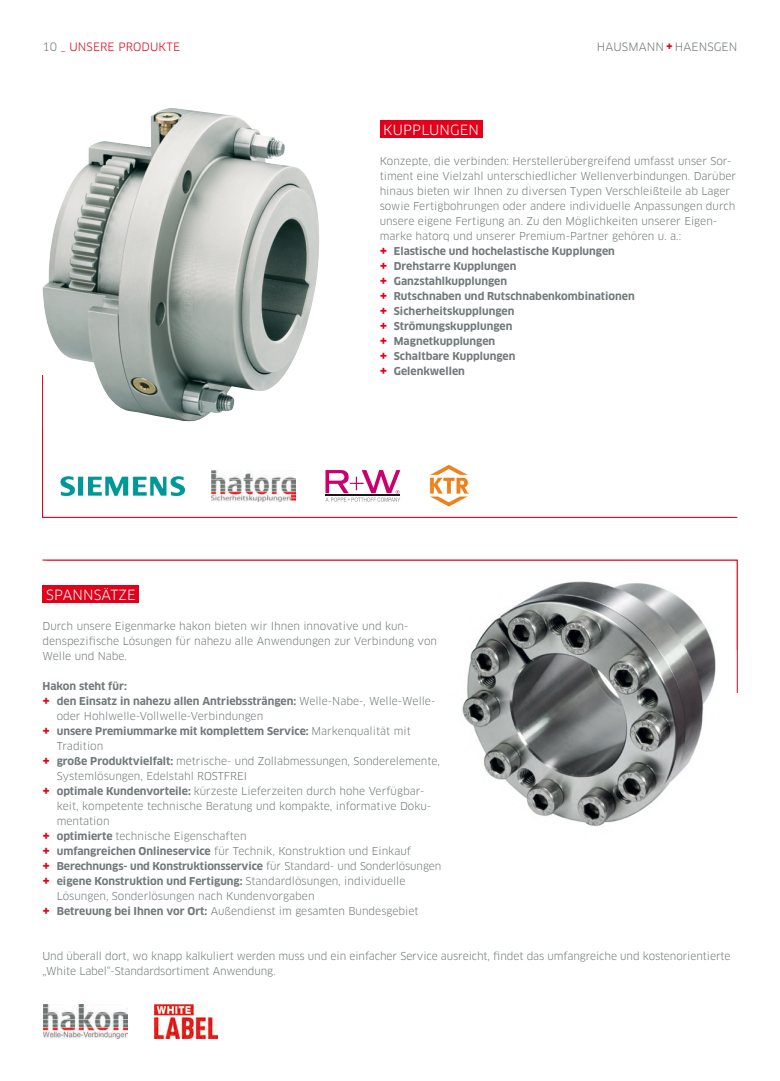
<style>
.page{position:relative;width:780px;height:1081px;background:#fff}
.page>*{position:absolute;margin:0;border:0;box-sizing:border-box;transform-origin:0 0}
.rubrik-produkte-abs{font:13.75px "Clan OT";letter-spacing:.01em;color:#fff}
.t1{font:11.25px "Clan OT";letter-spacing:.01em;color:#e2001a}
.t2{font:11.25px "Clan OT";letter-spacing:.01em;color:#72797a}
.t3{font:10.62px/15px "Clan OT";color:#72797a}
.t4{font:700 10.62px "Clan OT";color:#72797a}
.s1{color:#72797a}
.s2{font-weight:700;color:#e2001a}
.s3{font-size:12.5px;color:#e2001a}
.s4{font-weight:700;font-size:12.5px;color:#e2001a}
.s5{font-weight:700}
.s6{font-weight:400}
</style>
<div class="page">
<img style="left:437px;top:559px;width:301px;height:268px">
<svg style="left:42px;top:560px;width:695px;height:133px"></svg>
<div style="left:379px;top:121px;width:103px;height:17px;background:#e2001a"></div>
<svg style="left:42px;top:375px;width:695px;height:143px"></svg>
<img style="left:43px;top:108px;width:277px;height:314px">
<img style="left:57px;top:470px;width:133px;height:32px">
<img style="left:211px;top:470px;width:84px;height:32px">
<img style="left:43px;top:1005px;width:84px;height:33px">
<img style="left:154px;top:1005px;width:64px;height:33px">
<svg style="left:325px;top:470px;width:75px;height:32px"></svg>
<img style="left:429px;top:465px;width:39px;height:42px">
<p class="t1" style="left:43px;top:41px;width:139px"><span class="s1">10</span> _ UNSERE PRODUKTE</p>
<p class="t2" style="left:597px;top:41px;width:142px">HAUSMANN <span class="s2">+</span> HAENSGEN</p>
<p class="rubrik-produkte-abs" style="left:383px;top:122px;width:97px">KUPPLUNGEN</p>
<p class="t3" style="left:379px;top:154px;width:358px">Konzepte, die verbinden: Herstellerübergreifend umfasst unser Sor&shy;timent eine Vielzahl unterschiedlicher Wellenverbindungen. Darüber hinaus bieten wir Ihnen zu diversen Typen Verschleißteile ab Lager sowie Fertigbohrungen oder andere individuelle Anpassungen durch unsere eigene Fertigung an. Zu den Möglichkeiten unserer Eigen&shy;marke hatorq und unserer Premium-Partner gehören u. a.:</p>
<p class="t4" style="left:379px;top:245px;width:237px"><span class="s3">+</span> Elastische und hochelastische Kupplungen</p>
<p class="t4" style="left:379px;top:260px;width:138px"><span class="s3">+</span> Drehstarre Kupplungen</p>
<p class="t4" style="left:379px;top:275px;width:129px"><span class="s3">+</span> Ganzstahlkupplungen</p>
<p class="t4" style="left:379px;top:290px;width:257px"><span class="s3">+</span> Rutschnaben und Rutschnabenkombinationen</p>
<p class="t4" style="left:379px;top:305px;width:136px"><span class="s3">+</span> Sicherheitskupplungen</p>
<p class="t4" style="left:379px;top:320px;width:134px"><span class="s3">+</span> Strömungskupplungen</p>
<p class="t4" style="left:379px;top:335px;width:117px"><span class="s3">+</span> Magnetkupplungen</p>
<p class="t4" style="left:379px;top:350px;width:137px"><span class="s3">+</span> Schaltbare Kupplungen</p>
<p class="t4" style="left:379px;top:365px;width:87px"><span class="s3">+</span> Gelenkwellen</p>
<p class="rubrik-produkte-abs" style="left:46px;top:587px;width:91px">SPANNSÄTZE</p>
<p class="t3" style="left:43px;top:619px;width:396px">Durch unsere Eigenmarke hakon bieten wir Ihnen innovative und kun&shy;denspezifische Lösungen für nahezu alle Anwendungen zur Verbindung von<br>Welle und Nabe.</p>
<p class="t4" style="left:43px;top:680px;width:86px">Hakon steht für:</p>
<p class="t3" style="left:57px;top:694px;width:380px;text-indent:-14px"><span class="s4">+</span> <span class="s5">den Einsatz in nahezu allen Antriebssträngen:</span> Welle-Nabe-, Welle-Welle&shy;oder Hohlwelle-Vollwelle-Verbindungen</p>
<p class="t4" style="left:43px;top:725px;width:370px"><span class="s3">+</span> unsere Premiummarke mit komplettem Service: <span class="s6">Markenqualität mit</span></p>
<p class="t3" style="left:57px;top:739px;width:48px">Tradition</p>
<p class="t3" style="left:57px;top:754px;width:385px;text-indent:-14px"><span class="s4">+</span> <span class="s5">große Produktvielfalt:</span> metrische- und Zollabmessungen, Sonderelemente,<br>Systemlösungen, Edelstahl ROSTFREI</p>
<p class="t3" style="left:57px;top:784px;width:376px;text-indent:-14px"><span class="s4">+</span> <span class="s5">optimale Kundenvorteile:</span> kürzeste Lieferzeiten durch hohe Verfügbar&shy;keit, kompetente technische Beratung und kompakte, informative Doku&shy;mentation</p>
<p class="t3" style="left:43px;top:829px;width:205px"><span class="s4">+</span> <span class="s5">optimierte</span> technische Eigenschaften</p>
<p class="t3" style="left:43px;top:844px;width:370px"><span class="s4">+</span> <span class="s5">umfangreichen Onlineservice</span> für Technik, Konstruktion und Einkauf</p>
<p class="t4" style="left:43px;top:860px;width:400px"><span class="s3">+</span> Berechnungs- und Konstruktionsservice <span class="s6">für Standard- und Sonderlösungen</span></p>
<p class="t4" style="left:43px;top:875px;width:364px"><span class="s3">+</span> eigene Konstruktion und Fertigung: <span class="s6">Standardlösungen, individuelle</span></p>
<p class="t3" style="left:57px;top:889px;width:259px">Lösungen, Sonderlösungen nach Kundenvorgaben</p>
<p class="t3" style="left:43px;top:904px;width:377px"><span class="s4">+</span> <span class="s5">Betreuung bei Ihnen vor Ort:</span> Außendienst im gesamten Bundesgebiet</p>
<p class="t3" style="left:43px;top:949px;width:689px">Und überall dort, wo knapp kalkuliert werden muss und ein einfacher Service ausreicht, findet das umfangreiche und kostenorientierte „White Label“-Standardsortiment Anwendung.</p>
</div>
